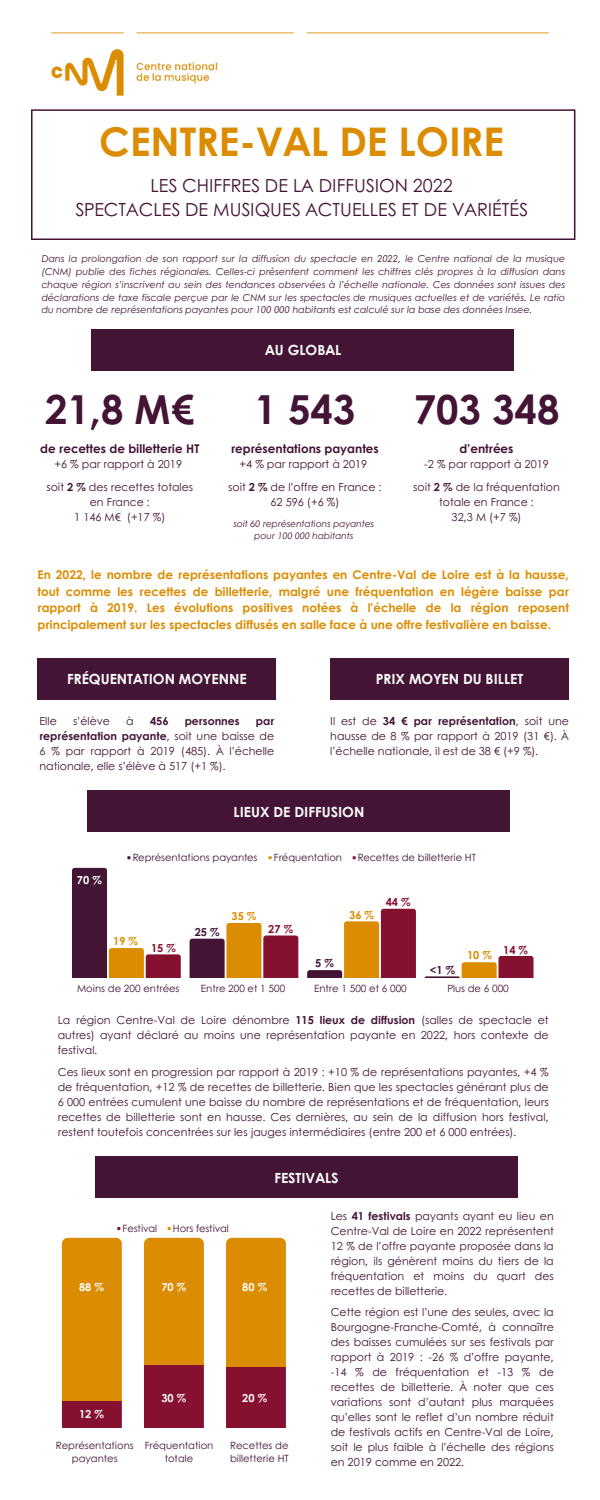
<style>
.page{position:relative;width:600px;height:1500px;background:#fff}
.page>*{position:absolute;margin:0;border:0;box-sizing:border-box;transform-origin:0 0}
.t1{font:700 40px "Century Gothic";color:#441435}
.t2{font:700 39.5px "Century Gothic";color:#dc8c00}
.t3{font:18px/24.8px "Century Gothic";color:#441435;text-align:center}
.t4{font:700 14px "Century Gothic";color:#fdfdfd}
.t5{font:700 12px/16.5px "Century Gothic";color:#dc8c00;text-align:justify}
.t6{font:700 12px "Century Gothic";color:#441435}
.t7{font:11px/15px "Century Gothic";color:#441435;text-align:justify}
.t8{font:700 11px "Century Gothic";color:#fdfdfd}
.t9{font:700 11px "Century Gothic";color:#441435}
.t10{font:700 11px "Century Gothic";color:#dc8c00}
.t11{font:700 11px "Century Gothic";color:#86102f}
.t12{font:10px/13.5px "Century Gothic";color:#441435;text-align:center}
.t13{font:italic 9.5px/12.8px "Century Gothic";color:#441435;text-align:justify}
.t14{font:italic 9px/12px "Century Gothic";color:#441435;text-align:center}
.s1{font-weight:700}
</style>
<div class="page">
<img style="left:51px;top:32px;width:525px;height:98px">
<svg style="left:31px;top:109px;width:544px;height:131px"></svg>
<div style="left:91px;top:329px;width:423px;height:42px;background:#441435"></div>
<div style="left:87px;top:790px;width:423px;height:42px;background:#441435"></div>
<div style="left:95px;top:1156px;width:423px;height:42px;background:#441435"></div>
<div style="left:38px;top:658px;width:238px;height:42px;background:#441435"></div>
<div style="left:330px;top:658px;width:239px;height:42px;background:#441435"></div>
<svg style="left:72px;top:868px;width:109px;height:110px"></svg>
<svg style="left:190px;top:923px;width:108px;height:55px"></svg>
<svg style="left:307px;top:909px;width:109px;height:69px"></svg>
<svg style="left:425px;top:956px;width:109px;height:22px"></svg>
<svg style="left:62px;top:1238px;width:60px;height:189px;background:#d07b06"></svg>
<svg style="left:144px;top:1238px;width:60px;height:189px;background:#bf630f"></svg>
<svg style="left:226px;top:1238px;width:60px;height:189px;background:#c0640f"></svg>
<h2 class="t2" style="left:99px;top:116px;width:406px">CENTRE-VAL DE LOIRE</h2>
<h3 class="t3" style="left:75px;top:172px;width:454px">LES CHIFFRES DE LA DIFFUSION 2022<br>SPECTACLES DE MUSIQUES ACTUELLES ET DE VARIÉTÉS</h3>
<p class="t13" style="left:41px;top:253px;width:525px">Dans la prolongation de son rapport sur la diffusion du spectacle en 2022, le Centre national de la musique (CNM) publie des fiches régionales. Celles-ci présentent comment les chiffres clés propres à la diffusion dans chaque région s’inscrivent au sein des tendances observées à l’échelle nationale. Ces données sont issues des déclarations de taxe fiscale perçue par le CNM sur les spectacles de musiques actuelles et de variétés. Le ratio du nombre de représentations payantes pour 100 000 habitants est calculé sur la base des données Insee.</p>
<h1 class="t1" style="left:45px;top:383px;width:151px">21,8 M€</h1>
<p class="t6" style="left:40px;top:441px;width:161px">de recettes de billetterie HT</p>
<p class="t7" style="left:54px;top:457px;width:129px">+6 % par rapport à 2019</p>
<p class="t7" style="left:46px;top:479px;width:148px;text-align:center">soit <span class="s1">2 %</span> des recettes totales en France :<br>1 146 M€ (+17 %)</p>
<p class="t4" style="left:265px;top:341px;width:78px">AU GLOBAL</p>
<h1 class="t1" style="left:255px;top:383px;width:102px">1 543</h1>
<p class="t6" style="left:231px;top:441px;width:149px">représentations payantes</p>
<p class="t7" style="left:228px;top:453px;width:155px;line-height:22.7px;text-align:center">+4 % par rapport à 2019<br>soit <span class="s1">2 %</span> de l’offre en France :</p>
<p class="t7" style="left:270px;top:494px;width:70px">62 596 (+6 %)</p>
<p class="t14" style="left:233px;top:517px;width:142px">soit 60 représentations payantes pour 100 000 habitants</p>
<h1 class="t1" style="left:414px;top:383px;width:147px">703 348</h1>
<p class="t6" style="left:460px;top:441px;width:55px">d’entrées</p>
<p class="t7" style="left:413px;top:453px;width:148px;line-height:22.7px;text-align:center">-2 % par rapport à 2019<br>soit <span class="s1">2 %</span> de la fréquentation</p>
<p class="t7" style="left:439px;top:494px;width:96px;text-align:center">totale en France :<br>32,3 M (+7 %)</p>
<p class="t5" style="left:38px;top:566px;width:533px">En 2022, le nombre de représentations payantes en Centre-Val de Loire est à la hausse, tout comme les recettes de billetterie, malgré une fréquentation en légère baisse par rapport à 2019. Les évolutions positives notées à l’échelle de la région reposent principalement sur les spectacles diffusés en salle face à une offre festivalière en baisse.</p>
<p class="t4" style="left:67px;top:670px;width:181px">FRÉQUENTATION MOYENNE</p>
<p class="t7" style="left:39px;top:713px;width:19px">Elle</p>
<p class="t7" style="left:73px;top:713px;width:39px">s’élève</p>
<p class="t7" style="left:126px;top:713px;width:9px">à</p>
<p class="t9" style="left:150px;top:713px;width:20px">456</p>
<p class="t9" style="left:185px;top:713px;width:56px">personnes</p>
<p class="t7" style="left:39px;top:713px;width:236px;text-indent:217px"><span class="s1">par représentation payante</span>, soit une baisse de 6 % par rapport à 2019 (485). À l’échelle nationale, elle s’élève à 517 (+1 %).</p>
<p class="t4" style="left:376px;top:670px;width:149px">PRIX MOYEN DU BILLET</p>
<p class="t7" style="left:330px;top:713px;width:240px">Il est de <span class="s1">34 € par représentation</span>, soit une hausse de 8 % par rapport à 2019 (31 €). À l’échelle nationale, il est de 38 € (+9 %).</p>
<p class="t4" style="left:234px;top:802px;width:132px">LIEUX DE DIFFUSION</p>
<p class="t8" style="left:77px;top:873px;width:26px">70 %</p>
<p class="t12" style="left:133px;top:850px;width:126px">Représentations payantes</p>
<p class="t12" style="left:274px;top:850px;width:70px">Fréquentation</p>
<p class="t12" style="left:358px;top:850px;width:120px">Recettes de billetterie HT</p>
<p class="t10" style="left:113px;top:934px;width:26px">19 %</p>
<p class="t11" style="left:151px;top:940px;width:26px">15 %</p>
<p class="t9" style="left:195px;top:925px;width:26px">25 %</p>
<p class="t10" style="left:232px;top:909px;width:26px">35 %</p>
<p class="t11" style="left:268px;top:922px;width:26px">27 %</p>
<p class="t10" style="left:349px;top:907px;width:26px">36 %</p>
<p class="t11" style="left:386px;top:894px;width:26px">44 %</p>
<p class="t9" style="left:315px;top:956px;width:20px">5 %</p>
<p class="t9" style="left:430px;top:962px;width:27px">&lt;1 %</p>
<p class="t10" style="left:467px;top:948px;width:26px">10 %</p>
<p class="t11" style="left:503px;top:942px;width:26px">14 %</p>
<p class="t12" style="left:77px;top:982px;width:104px">Moins de 200 entrées</p>
<p class="t12" style="left:201px;top:982px;width:86px">Entre 200 et 1 500</p>
<p class="t12" style="left:314px;top:982px;width:94px">Entre 1 500 et 6 000</p>
<p class="t12" style="left:447px;top:982px;width:63px">Plus de 6 000</p>
<p class="t7" style="left:58px;top:1012px;width:492px">La région Centre-Val de Loire dénombre <span class="s1">115 lieux de diffusion</span> (salles de spectacle et autres) ayant déclaré au moins une représentation payante en 2022, hors contexte de festival.</p>
<p class="t7" style="left:58px;top:1064px;width:492px">Ces lieux sont en progression par rapport à 2019 : +10 % de représentations payantes, +4 % de fréquentation, +12 % de recettes de billetterie. Bien que les spectacles générant plus de 6 000 entrées cumulent une baisse du nombre de représentations et de fréquentation, leurs recettes de billetterie sont en hausse. Ces dernières, au sein de la diffusion hors festival, restent toutefois concentrées sur les jauges intermédiaires (entre 200 et 6 000 entrées).</p>
<p class="t4" style="left:274px;top:1168px;width:66px">FESTIVALS</p>
<p class="t12" style="left:123px;top:1222px;width:36px">Festival</p>
<p class="t12" style="left:173px;top:1222px;width:57px">Hors festival</p>
<p class="t8" style="left:79px;top:1279px;width:26px">88 %</p>
<p class="t8" style="left:162px;top:1279px;width:26px">70 %</p>
<p class="t8" style="left:242px;top:1279px;width:26px">80 %</p>
<p class="t8" style="left:79px;top:1407px;width:26px">12 %</p>
<p class="t8" style="left:162px;top:1390px;width:26px">30 %</p>
<p class="t8" style="left:242px;top:1390px;width:26px">20 %</p>
<p class="t12" style="left:56px;top:1438px;width:79px">Représentations payantes</p>
<p class="t12" style="left:145px;top:1438px;width:70px">Fréquentation totale</p>
<p class="t12" style="left:230px;top:1438px;width:60px;text-align:left">Recettes de billetterie HT</p>
<p class="t7" style="left:331px;top:1208px;width:225px">Les <span class="s1">41 festivals</span> payants ayant eu lieu en Centre-Val de Loire en 2022 représentent 12 % de l’offre payante proposée dans la région, ils génèrent moins du tiers de la fréquentation et moins du quart des recettes de billetterie.</p>
<p class="t7" style="left:331px;top:1305px;width:225px">Cette région est l’une des seules, avec la Bourgogne-Franche-Comté, à connaître des baisses cumulées sur ses festivals par rapport à 2019 : -26 % d’offre payante, -14 % de fréquentation et -13 % de recettes de billetterie. À noter que ces variations sont d’autant plus marquées qu’elles sont le reflet d’un nombre réduit de festivals actifs en Centre-Val de Loire, soit le plus faible à l’échelle des régions en 2019 comme en 2022.</p>
</div>
